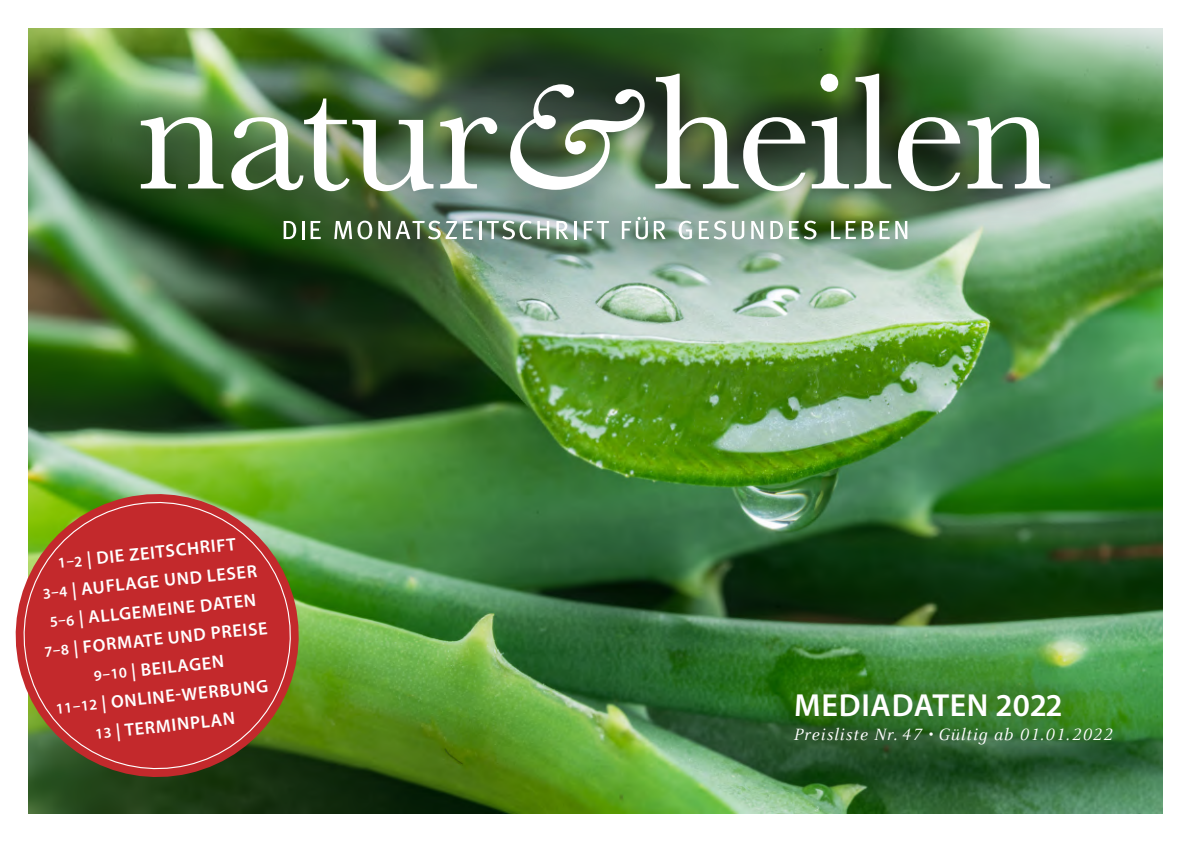
<style>
.page{position:relative;width:1191px;height:842px;background:#fff}
.page>*{position:absolute;margin:0;border:0;box-sizing:border-box;transform-origin:0 0}
.t1{font:600 32px "Myriad Pro";letter-spacing:.02em;color:#fff}
.t2{font:600 18px/29px "Myriad Pro";color:#fff;text-align:center}
.t3{font:italic 18px "Celeste Offc";letter-spacing:.05em;color:#fff}
.s1{font-size:15px}
</style>
<div class="page">
<img style="left:28px;top:28px;width:1134px;height:785px">
<img style="left:102px;top:32px;width:986px;height:250px">
<svg style="left:510px;top:84px;width:134px;height:106px"></svg>
<img style="left:141px;top:98px;width:356px;height:93px">
<svg style="left:655px;top:74px;width:395px;height:117px"></svg>
<svg style="left:284px;top:221px;width:12px;height:18px"></svg>
<svg style="left:302px;top:221px;width:2px;height:18px"></svg>
<svg style="left:310px;top:221px;width:11px;height:18px"></svg>
<svg style="left:334px;top:221px;width:38px;height:18px"></svg>
<svg style="left:378px;top:221px;width:79px;height:18px"></svg>
<svg style="left:463px;top:221px;width:10px;height:18px"></svg>
<svg style="left:479px;top:221px;width:2px;height:18px"></svg>
<svg style="left:487px;top:221px;width:62px;height:18px"></svg>
<svg style="left:556px;top:221px;width:12px;height:18px"></svg>
<svg style="left:574px;top:221px;width:2px;height:18px"></svg>
<svg style="left:584px;top:221px;width:25px;height:18px"></svg>
<svg style="left:622px;top:217px;width:26px;height:22px"></svg>
<svg style="left:654px;top:221px;width:11px;height:18px"></svg>
<svg style="left:678px;top:221px;width:14px;height:18px"></svg>
<svg style="left:699px;top:221px;width:27px;height:18px"></svg>
<svg style="left:732px;top:221px;width:12px;height:18px"></svg>
<svg style="left:751px;top:221px;width:12px;height:18px"></svg>
<svg style="left:770px;top:221px;width:13px;height:18px"></svg>
<svg style="left:789px;top:221px;width:27px;height:18px"></svg>
<svg style="left:831px;top:221px;width:42px;height:18px"></svg>
<svg style="left:879px;top:221px;width:10px;height:18px"></svg>
<svg style="left:895px;top:221px;width:12px;height:18px"></svg>
<div style="left:759px;top:657px;width:385px;height:121px;background:#241f1f;opacity:.75"></div>
<svg style="left:28px;top:480px;width:285px;height:311px;background:#50852d"></svg>
<svg style="left:15px;top:489px;width:288px;height:293px;background:#ad4835"></svg>
<p class="t2" style="left:34px;top:550px;width:226px;rotate:-6deg"><span class="s1">1–2</span> | DIE ZEITSCHRIFT<br><span class="s1">3–4</span> | AUFLAGE UND LESER<br><span class="s1">5–6</span> | ALLGEMEINE DATEN<br><span class="s1">7–8</span> | FORMATE UND PREISE<br><span class="s1">9–10</span> | BEILAGEN<br><span class="s1">11–12</span> | ONLINE-WERBUNG<br><span class="s1">13</span> | TERMINPLAN</p>
<h1 class="t1" style="left:794px;top:688px;width:270px">MEDIADATEN 2022</h1>
<p class="t3" style="left:794px;top:725px;width:320px">Preisliste Nr. 47 • Gültig ab 01.01.2022</p>
</div>
